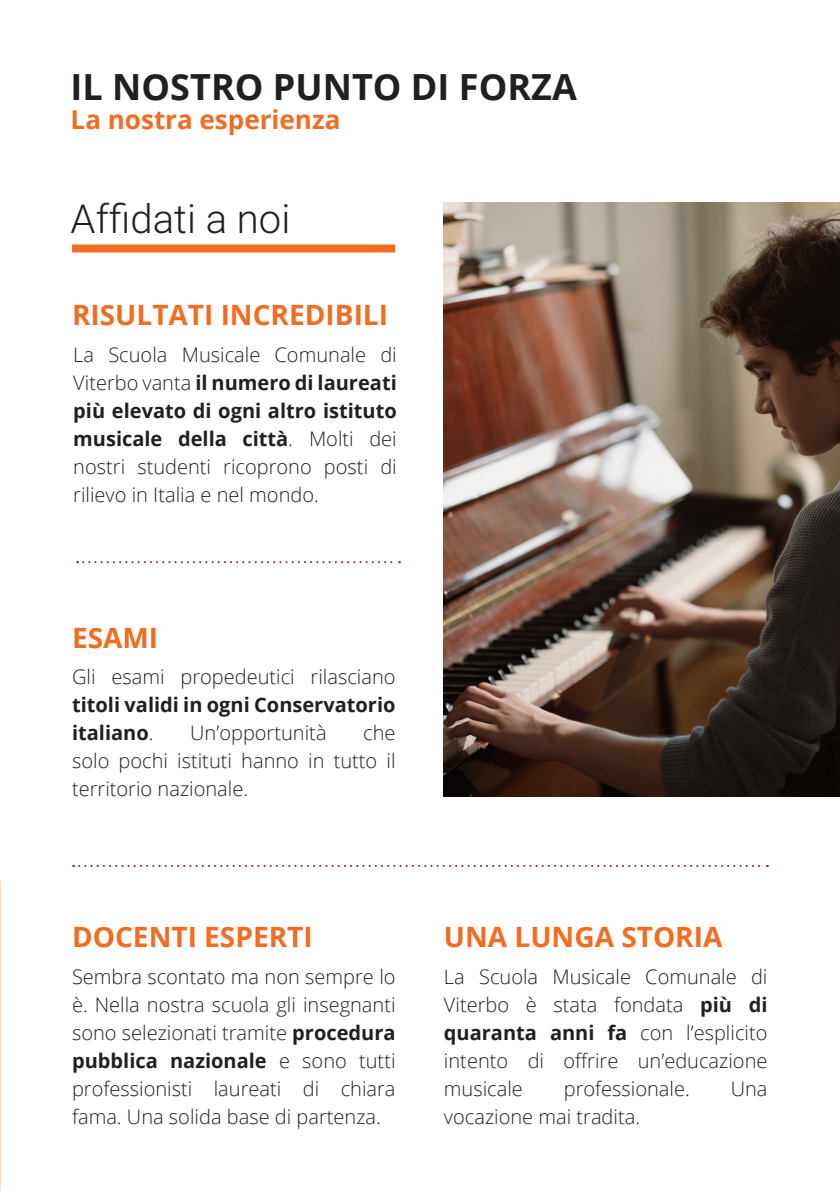
<style>
.page{position:relative;width:840px;height:1191px;background:#fff}
.page>*{position:absolute;margin:0;border:0;box-sizing:border-box;transform-origin:0 0}
.Pull_Quote_Text{font:300 40px "Roboto";color:#231f20}
.Page_Header_-_Black{font:700 36px "Open Sans";color:#231f20}
.Page_Section_Title_-_Bold_Blue{font:700 28px "Open Sans";color:#f06d21}
.Blue_Text_-_Align_Left{font:700 26px "Open Sans";color:#f06d21}
.Page_Body_Text_-_Black{font:300 20px/28px "Open Sans";color:#231f20;text-align:justify}
.Page_Body_Text_-_Black-2{font:700 20px/28px "Open Sans";color:#231f20;text-align:justify}
.s1{font-weight:700}
.s2{font-weight:300}
</style>
<div class="page">
<img style="left:443px;top:203px;width:396px;height:593px">
<div style="left:72px;top:244px;width:323px;height:8px;background:#f06d21"></div>
<svg style="left:73px;top:865px;width:694px;height:2px"></svg>
<svg style="left:77px;top:561px;width:323px;height:2px"></svg>
<p class="Page_Header_-_Black" style="left:71px;top:61px;width:507px">IL NOSTRO PUNTO DI FORZA</p>
<p class="Blue_Text_-_Align_Left" style="left:71px;top:102px;width:271px">La nostra esperienza</p>
<p class="Pull_Quote_Text" style="left:71px;top:190px;width:221px">Affidati a noi</p>
<p class="Page_Section_Title_-_Bold_Blue" style="left:72px;top:295px;width:317px">RISULTATI INCREDIBILI</p>
<p class="Page_Body_Text_-_Black" style="left:73px;top:340px;width:325px">La Scuola Musicale Comunale di Viterbo vanta <span class="s1">il numero di laureati più elevato di ogni altro istituto musicale della città</span>. Molti dei nostri studenti ricoprono posti di rilievo in Italia e nel mondo.</p>
<p class="Page_Section_Title_-_Bold_Blue" style="left:72px;top:618px;width:88px">ESAMI</p>
<p class="Page_Body_Text_-_Black-2" style="left:72px;top:662px;width:325px"><span class="s2">Gli esami propedeutici rilasciano </span>titoli validi in ogni Conservatorio italiano<span class="s2">.</span></p>
<p class="Page_Body_Text_-_Black" style="left:190px;top:718px;width:138px">Un’opportunità</p>
<p class="Page_Body_Text_-_Black" style="left:72px;top:718px;width:325px;text-indent:291px">che solo pochi istituti hanno in tutto il territorio nazionale.</p>
<p class="Page_Section_Title_-_Bold_Blue" style="left:72px;top:917px;width:242px">DOCENTI ESPERTI</p>
<p class="Page_Section_Title_-_Bold_Blue" style="left:443px;top:917px;width:280px">UNA LUNGA STORIA</p>
<p class="Page_Body_Text_-_Black" style="left:72px;top:961px;width:325px">Sembra scontato ma non sempre lo è. Nella nostra scuola gli insegnanti sono selezionati tramite <span class="s1">procedura pubblica nazionale</span> e sono tutti professionisti laureati di chiara fama. Una solida base di partenza.</p>
<p class="Page_Body_Text_-_Black" style="left:443px;top:961px;width:325px">La Scuola Musicale Comunale di Viterbo è stata fondata <span class="s1">più di quaranta anni fa</span> con l’esplicito intento di offrire un’educazione musicale</p>
<p class="Page_Body_Text_-_Black" style="left:563px;top:1073px;width:127px">professionale.</p>
<p class="Page_Body_Text_-_Black" style="left:730px;top:1073px;width:38px">Una</p>
<p class="Page_Body_Text_-_Black" style="left:443px;top:1101px;width:197px">vocazione mai tradita.</p>
</div>
